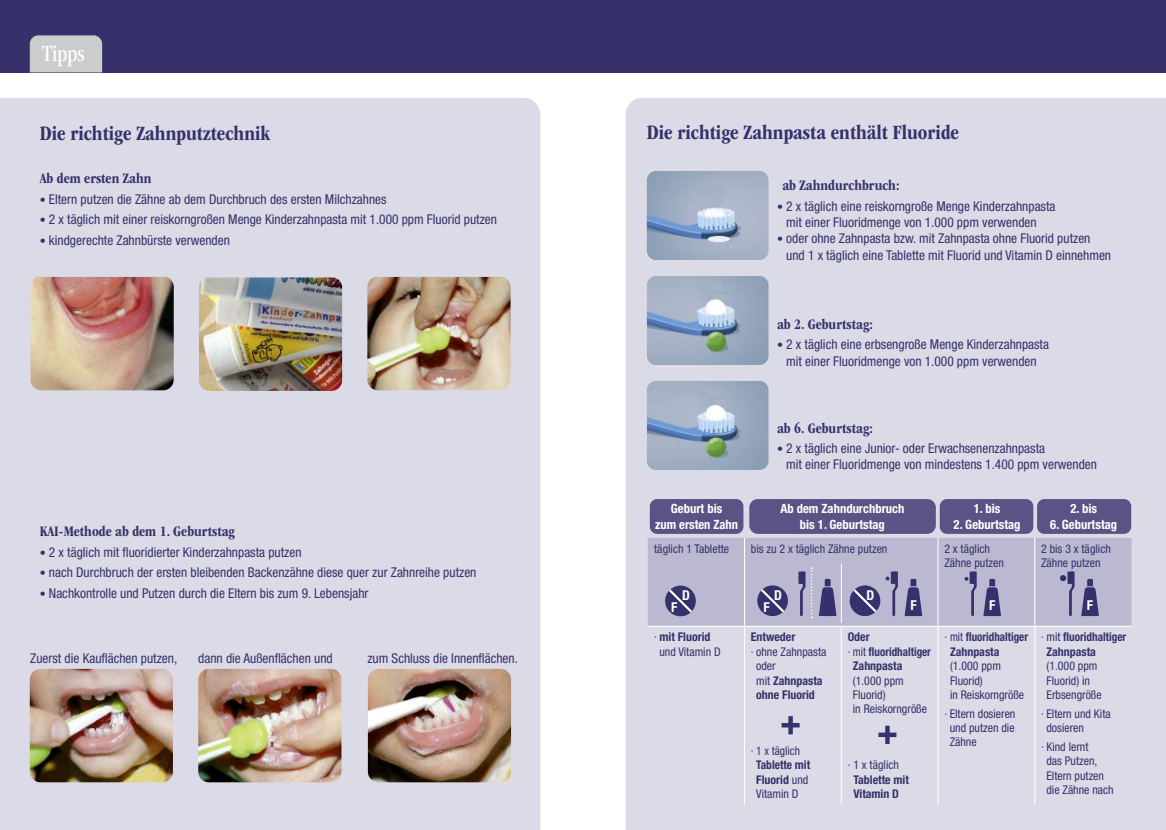
<style>
.page{position:relative;width:1166px;height:830px;background:#fff}
.page>*{position:absolute;margin:0;border:0;box-sizing:border-box;transform-origin:0 0}
.t1{font:condensed 24px "ITC Garamond Std";color:#fff}
.t2{font:700 condensed 21px "ITC Garamond Std";color:#36316a}
.t3{font:700 condensed 15px "ITC Garamond Std";color:#36316a}
.t4{font:700 condensed 13.65px "Helvetica Neue LT Std";color:#fff}
.t5{font:condensed 13.5px/16.2px "Helvetica Neue LT Std";color:#36316a}
.t6{font:700 condensed 12.75px/15.3px "Helvetica Neue LT Std";color:#fff;text-align:center}
.t7{font:condensed 12px/14.4px "Helvetica Neue LT Std";color:#36316a}
.t8{font:700 condensed 12px/14.4px "Helvetica Neue LT Std";color:#36316a;scale:.92 1}
.t9{font:700 condensed 12px/14.4px "Helvetica Neue LT Std";color:#36316a}
.t10{font:700 condensed 12px/14.4px "Helvetica Neue LT Std";color:#36316a;scale:.95 1}
.t11{font:700 condensed 12px/14.4px "Helvetica Neue LT Std";color:#36316a;scale:.93 1}
.s1{font-weight:300;font-size:12px}
.s2{font-weight:700}
.s3{font-weight:400}
</style>
<div class="page">
<div style="left:583px;top:0;width:582px;height:72px;background:#36316a"></div>
<div style="left:0;top:98px;width:540px;height:731px;background:#dbdae7"></div>
<img style="left:31px;top:277px;width:143px;height:113px">
<img style="left:199px;top:277px;width:143px;height:114px">
<img style="left:367px;top:277px;width:143px;height:113px">
<div style="left:0;top:0;width:583px;height:72px;background:#36316a"></div>
<div style="left:625px;top:98px;width:540px;height:731px;background:#dbdae7"></div>
<img style="left:30px;top:668px;width:143px;height:114px">
<img style="left:198px;top:668px;width:143px;height:114px">
<img style="left:368px;top:668px;width:143px;height:114px">
<div style="left:30px;top:35px;width:72px;height:37px;background:#cbcccc"></div>
<img style="left:646px;top:171px;width:122px;height:89px">
<img style="left:646px;top:276px;width:122px;height:89px">
<img style="left:646px;top:381px;width:122px;height:88px">
<div style="left:647px;top:537px;width:484px;height:88px;background:#bbb9d1"></div>
<hr style="left:743px;top:537px;width:1px;height:88px;background:#fff">
<hr style="left:937px;top:537px;width:1px;height:88px;background:#fff">
<hr style="left:1033px;top:537px;width:1px;height:88px;background:#fff">
<hr style="left:647px;top:625px;width:97px;height:1px;background:#fff">
<hr style="left:744px;top:625px;width:97px;height:1px;background:#fff">
<hr style="left:743px;top:626px;width:1px;height:178px;background:#fff">
<hr style="left:841px;top:625px;width:96px;height:1px;background:#fff">
<hr style="left:840px;top:626px;width:1px;height:178px;background:#fff">
<hr style="left:937px;top:625px;width:97px;height:1px;background:#fff">
<hr style="left:937px;top:626px;width:1px;height:178px;background:#fff">
<hr style="left:1034px;top:625px;width:97px;height:1px;background:#fff">
<hr style="left:1033px;top:626px;width:1px;height:178px;background:#fff">
<svg style="left:818px;top:578px;width:18px;height:37px"></svg>
<svg style="left:665px;top:585px;width:30px;height:31px"></svg>
<svg style="left:757px;top:585px;width:30px;height:30px"></svg>
<svg style="left:798px;top:571px;width:5px;height:12px"></svg>
<svg style="left:904px;top:578px;width:18px;height:37px"></svg>
<svg style="left:799px;top:567px;width:13px;height:50px"></svg>
<svg style="left:849px;top:571px;width:48px;height:45px;background:#8986aa"></svg>
<hr style="left:840px;top:563px;width:1px;height:59px;background:#fff">
<svg style="left:983px;top:578px;width:17px;height:37px"></svg>
<svg style="left:1080px;top:578px;width:18px;height:37px"></svg>
<svg style="left:1068px;top:571px;width:6px;height:45px"></svg>
<div style="left:1067px;top:571px;width:5px;height:12px;background:#36316a"></div>
<svg style="left:1059px;top:574px;width:6px;height:7px"></svg>
<svg style="left:964px;top:571px;width:12px;height:45px"></svg>
<svg style="left:781px;top:715px;width:18px;height:19px"></svg>
<svg style="left:878px;top:725px;width:18px;height:18px"></svg>
<div style="left:649px;top:499px;width:94px;height:34px;background:#595485;border-radius:7px"></div>
<div style="left:749px;top:499px;width:186px;height:34px;background:#595485;border-radius:9px"></div>
<div style="left:939px;top:499px;width:94px;height:34px;background:#595485;border-radius:7px"></div>
<div style="left:1036px;top:499px;width:94px;height:34px;background:#595485;border-radius:7px"></div>
<h1 class="t1" style="left:42px;top:41px;width:44px">Tipps</h1>
<h2 class="t2" style="left:40px;top:122px;width:232px">Die richtige Zahnputztechnik</h2>
<p class="t3" style="left:40px;top:170px;width:113px">Ab dem ersten Zahn</p>
<p class="t5" style="left:40px;top:191px;width:348px"><span class="s1">•</span> Eltern putzen die Zähne ab dem Durchbruch des ersten Milchzahnes</p>
<p class="t5" style="left:40px;top:211px;width:458px"><span class="s1">•</span> 2 x täglich mit einer reiskorngroßen Menge Kinderzahnpasta mit 1.000 ppm Fluorid putzen</p>
<p class="t5" style="left:40px;top:232px;width:192px"><span class="s1">•</span> kindgerechte Zahnbürste verwenden</p>
<p class="t3" style="left:40px;top:523px;width:197px">KAI-Methode ab dem 1. Geburtstag</p>
<p class="t5" style="left:40px;top:543px;width:263px"><span class="s1">•</span> 2 x täglich mit fluoridierter Kinderzahnpasta putzen</p>
<p class="t5" style="left:40px;top:564px;width:438px"><span class="s1">•</span> nach Durchbruch der ersten bleibenden Backenzähne diese quer zur Zahnreihe putzen</p>
<p class="t5" style="left:40px;top:584px;width:330px"><span class="s1">•</span> Nachkontrolle und Putzen durch die Eltern bis zum 9. Lebensjahr</p>
<p class="t5" style="left:30px;top:649px;width:148px">Zuerst die Kauflächen putzen,</p>
<p class="t5" style="left:198px;top:649px;width:136px">dann die Außenflächen und</p>
<p class="t5" style="left:367px;top:649px;width:152px">zum Schluss die Innenflächen.</p>
<h2 class="t2" style="left:646px;top:120px;width:314px">Die richtige Zahnpasta enthält Fluoride</h2>
<p class="t3" style="left:782px;top:177px;width:118px">ab Zahndurchbruch:</p>
<p class="t5" style="left:786px;top:198px;width:270px;text-indent:-9px"><span class="s1">•</span> 2 x täglich eine reiskorngroße Menge Kinderzahnpasta mit einer Fluoridmenge von 1.000 ppm verwenden</p>
<p class="t5" style="left:786px;top:230px;width:326px;text-indent:-9px"><span class="s1">•</span> oder ohne Zahnpasta bzw. mit Zahnpasta ohne Fluorid putzen und 1 x täglich eine Tablette mit Fluorid und Vitamin D einnehmen</p>
<p class="t3" style="left:776px;top:315px;width:97px">ab 2. Geburtstag:</p>
<p class="t5" style="left:776px;top:336px;width:273px;text-align:center"><span class="s1">•</span> 2 x täglich eine erbsengroße Menge Kinderzahnpasta mit einer Fluoridmenge von 1.000 ppm verwenden</p>
<p class="t3" style="left:776px;top:419px;width:97px">ab 6. Geburtstag:</p>
<p class="t5" style="left:786px;top:440px;width:312px;text-indent:-9px"><span class="s1">•</span> 2 x täglich eine Junior- oder Erwachsenenzahnpasta<br>mit einer Fluoridmenge von mindestens 1.400 ppm verwenden</p>
<p class="t6" style="left:655px;top:500px;width:84px">Geburt bis<br>zum ersten Zahn</p>
<p class="t6" style="left:780px;top:500px;width:125px">Ab dem Zahndurchbruch bis 1. Geburtstag</p>
<p class="t6" style="left:973px;top:500px;width:28px">1. bis</p>
<p class="t6" style="left:953px;top:516px;width:68px">2. Geburtstag</p>
<p class="t6" style="left:1070px;top:500px;width:28px">2. bis</p>
<p class="t6" style="left:1049px;top:516px;width:68px">6. Geburtstag</p>
<p class="t7" style="left:654px;top:541px;width:76px">täglich 1 Tablette</p>
<p class="t7" style="left:750px;top:541px;width:138px">bis zu 2 x täglich Zähne putzen</p>
<p class="t7" style="left:944px;top:541px;width:61px">2 x täglich<br>Zähne putzen</p>
<p class="t7" style="left:1040px;top:541px;width:71px">2 bis 3 x täglich<br>Zähne putzen</p>
<p class="t4" style="left:682px;top:586px;width:9px">D</p>
<p class="t4" style="left:671px;top:598px;width:8px">F</p>
<p class="t4" style="left:774px;top:586px;width:9px">D</p>
<p class="t4" style="left:866px;top:586px;width:9px">D</p>
<p class="t4" style="left:763px;top:598px;width:8px">F</p>
<p class="t4" style="left:910px;top:596px;width:8px">F</p>
<p class="t4" style="left:988px;top:596px;width:8px">F</p>
<p class="t4" style="left:1086px;top:596px;width:8px">F</p>
<p class="t7" style="left:659px;top:629px;width:63px;text-indent:-5px">· <span class="s2">mit Fluorid </span>und Vitamin D</p>
<p class="t9" style="left:750px;top:629px;width:46px">Entweder</p>
<p class="t7" style="left:756px;top:644px;width:72px;text-indent:-5px">· ohne Zahnpasta oder<br>mit <span class="s2">Zahnpasta ohne Fluorid</span></p>
<p class="t7" style="left:750px;top:743px;width:51px">· 1 x täglich</p>
<p class="t10" style="left:756px;top:757px;width:58px">Tablette mit<br>Fluorid <span class="s3">und<br>Vitamin D</span></p>
<p class="t9" style="left:847px;top:629px;width:24px">Oder</p>
<p class="t8" style="left:847px;top:643px;width:92px"><span class="s3">· mit</span> fluoridhaltiger</p>
<p class="t9" style="left:852px;top:658px;width:51px">Zahnpasta</p>
<p class="t7" style="left:852px;top:672px;width:76px">(1.000 ppm<br>Fluorid)<br>in Reiskorngröße</p>
<p class="t7" style="left:847px;top:757px;width:53px">· 1 x täglich</p>
<p class="t9" style="left:853px;top:771px;width:57px">Tablette mit<br>Vitamin D</p>
<p class="t8" style="left:949px;top:629px;width:86px;text-indent:-6px"><span class="s3">· mit</span> fluoridhaltiger<br>Zahnpasta</p>
<p class="t7" style="left:949px;top:658px;width:76px">(1.000 ppm<br>Fluorid)<br>in Reiskorngröße</p>
<p class="t7" style="left:949px;top:705px;width:67px;text-align:justify;text-indent:-5px">· Eltern dosieren und putzen die Zähne</p>
<p class="t11" style="left:1046px;top:629px;width:87px;text-indent:-5px"><span class="s3">· mit</span> fluoridhaltiger<br>Zahnpasta</p>
<p class="t7" style="left:1046px;top:658px;width:57px">(1.000 ppm<br>Fluorid) in<br>Erbsengröße</p>
<p class="t7" style="left:1046px;top:705px;width:66px;text-indent:-5px">· Eltern und Kita dosieren</p>
<p class="t7" style="left:1046px;top:738px;width:69px;text-indent:-5px">· Kind lernt<br>das Putzen,<br>Eltern putzen die Zähne nach</p>
</div>
